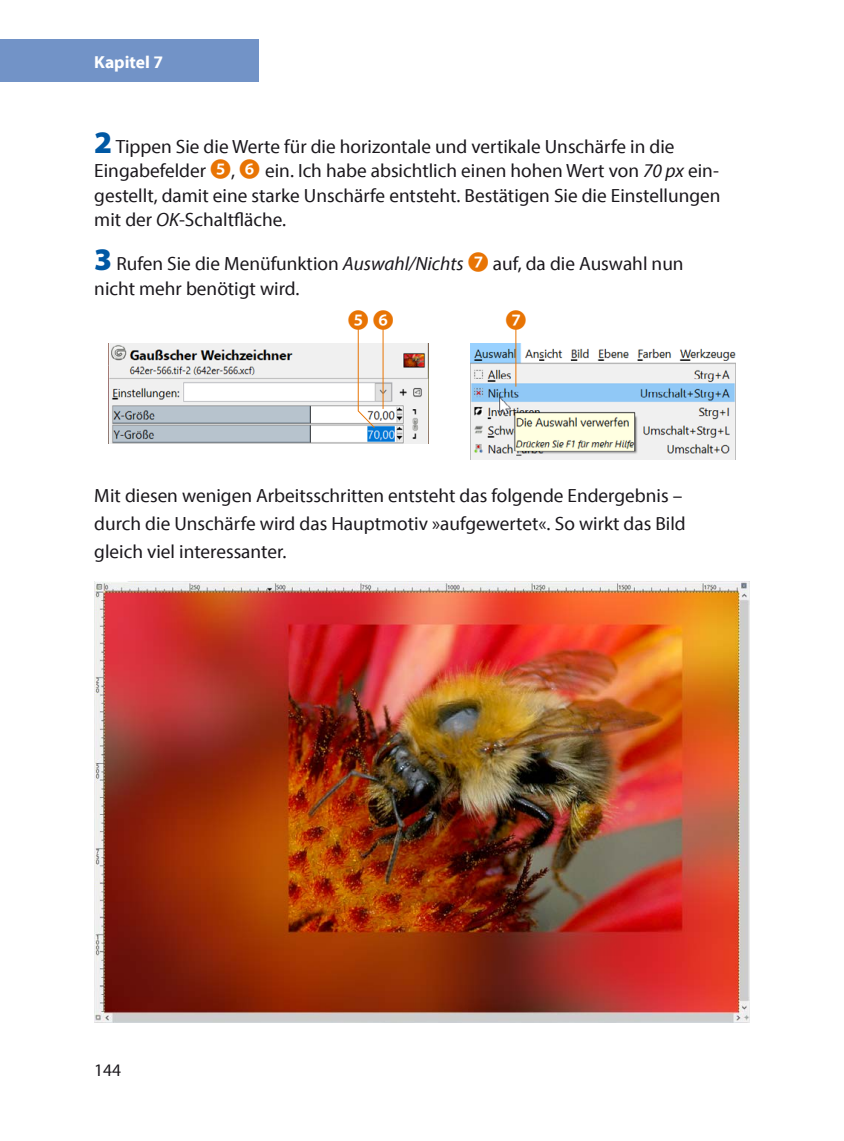
<style>
.page{position:relative;width:844px;height:1141px;background:#fff}
.page>*{position:absolute;margin:0;border:0;box-sizing:border-box;transform-origin:0 0}
.t1{font:21px "Koz Go Pr 6 N";color:#e87404}
.t2{font:19.25px/24.5px "Myriad Pro";color:#1a171c}
.t3{font:700 17.5px "Myriad Pro";color:#fff}
.t4{font:17.5px "Myriad Pro";color:#1a171c}
.s1{font-weight:900;font-size:31.5px;color:#0058a4}
.s2{font-family:"Koz Go Pr 6 N";font-size:21px;color:#e87404}
.s3{font-style:italic}
</style>
<div class="page">
<div style="left:0;top:40px;width:258px;height:42px;background:#7293c7"></div>
<img style="left:108px;top:343px;width:320px;height:101px">
<img style="left:470px;top:343px;width:265px;height:116px">
<svg style="left:357px;top:329px;width:18px;height:100px"></svg>
<hr style="left:515px;top:329px;width:1px;height:58px;background:#e87404">
<hr style="left:382px;top:329px;width:1px;height:80px;background:#e87404">
<img style="left:94px;top:582px;width:655px;height:440px">
<p class="t3" style="left:94px;top:50px;width:70px">Kapitel 7</p>
<p class="t2" style="left:94px;top:134px;width:627px"><span class="s1">2</span> Tippen Sie die Werte für die horizontale und vertikale Unschärfe in die Eingabefelder <span class="s2">❺</span>, <span class="s2">❻</span> ein. Ich habe absichtlich einen hohen Wert von <span class="s3">70 px</span> ein&shy;gestellt, damit eine starke Unschärfe entsteht. Bestätigen Sie die Einstellungen mit der <span class="s3">OK</span>-Schaltfläche.</p>
<p class="t2" style="left:94px;top:251px;width:590px"><span class="s1">3</span> Rufen Sie die Menüfunktion <span class="s3">Auswahl/Nichts</span> <span class="s2">❼</span> auf, da die Auswahl nun nicht mehr benötigt wird.</p>
<p class="t1" style="left:348px;top:308px;width:47px">❺❻</p>
<p class="t1" style="left:505px;top:308px;width:22px">❼</p>
<p class="t2" style="left:94px;top:481px;width:592px;line-height:28px">Mit diesen wenigen Arbeitsschritten entsteht das folgende Endergebnis – durch die Unschärfe wird das Hauptmotiv »aufgewertet«. So wirkt das Bild gleich viel interessanter.</p>
<p class="t4" style="left:94px;top:1059px;width:28px">144</p>
</div>
